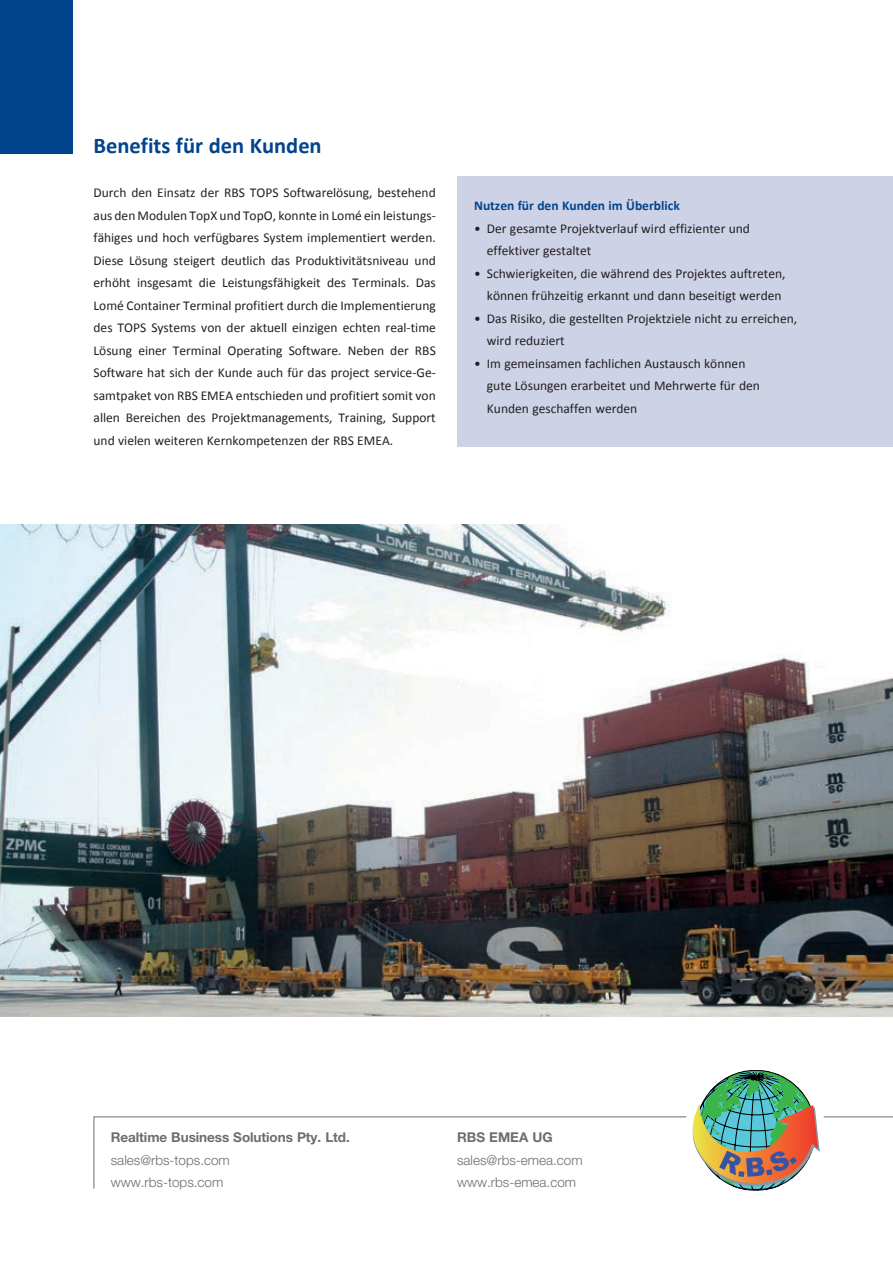
<style>
.page{position:relative;width:893px;height:1263px;background:#fff}
.page>*{position:absolute;margin:0;border:0;box-sizing:border-box;transform-origin:0 0}
.t1{font:700 22.5px "Calibri";color:#01448c}
.t2{font:13.5px/22.5px "Calibri";color:#231f20}
.t3{font:300 13.5px/22.5px "Helvetica Neue";color:#6c6d70}
.t4{font:700 13.5px "Helvetica Neue";letter-spacing:-.005em;color:#6c6d70}
.t5{font:700 13.5px "Calibri";color:#01448c}
</style>
<div class="page">
<svg style="left:93px;top:1116px;width:800px;height:73px"></svg>
<div style="left:685px;top:1063px;width:140px;height:132px;background:#fff;border-radius:50%"></div>
<svg style="left:681px;top:1070px;width:139px;height:121px"></svg>
<img style="left:0;top:525px;width:893px;height:491px">
<div style="left:457px;top:176px;width:436px;height:270px;background:#ced2e6"></div>
<div style="left:0;top:0;width:72px;height:153px;background:#01448c"></div>
<h1 class="t1" style="left:94px;top:131px;width:230px">Benefits für den Kunden</h1>
<p class="t2" style="left:94px;top:182px;width:344px;text-align:justify">Durch den Einsatz der RBS TOPS Softwarelösung, bestehend aus den Modulen TopX und TopO, konnte in Lomé ein leistungs&shy;fähiges und hoch verfügbares System implementiert werden.<br>Diese Lösung steigert deutlich das Produktivitätsniveau und erhöht insgesamt die Leistungsfähigkeit des Terminals. Das Lomé Container Terminal profitiert durch die Implementierung des TOPS Systems von der aktuell einzigen echten real-time Lösung einer Terminal Operating Software. Neben der RBS Software hat sich der Kunde auch für das project service-Ge&shy;samtpaket von RBS EMEA entschieden und profitiert somit von allen Bereichen des Projektmanagements, Training, Support und vielen weiteren Kernkompetenzen der RBS EMEA.</p>
<p class="t5" style="left:474px;top:197px;width:207px">Nutzen für den Kunden im Überblick</p>
<p class="t2" style="left:487px;top:217px;width:265px;text-indent:-13px">• Der gesamte Projektverlauf wird effizienter und effektiver gestaltet</p>
<p class="t2" style="left:474px;top:262px;width:313px;text-align:right">• Schwierigkeiten, die während des Projektes auftreten, können frühzeitig erkannt und dann beseitigt werden</p>
<p class="t2" style="left:487px;top:307px;width:312px;text-indent:-13px">• Das Risiko, die gestellten Projektziele nicht zu erreichen, wird reduziert</p>
<p class="t2" style="left:487px;top:352px;width:274px;text-indent:-13px">• Im gemeinsamen fachlichen Austausch können gute Lösungen erarbeitet und Mehrwerte für den<br>Kunden geschaffen werden</p>
<p class="t4" style="left:111px;top:1129px;width:241px">Realtime Business Solutions Pty. Ltd.</p>
<p class="t3" style="left:111px;top:1148px;width:121px">sales@rbs-tops.com www.rbs-tops.com</p>
<p class="t4" style="left:457px;top:1129px;width:97px">RBS EMEA UG</p>
<p class="t3" style="left:457px;top:1148px;width:127px">sales@rbs-emea.com www.rbs-emea.com</p>
</div>
